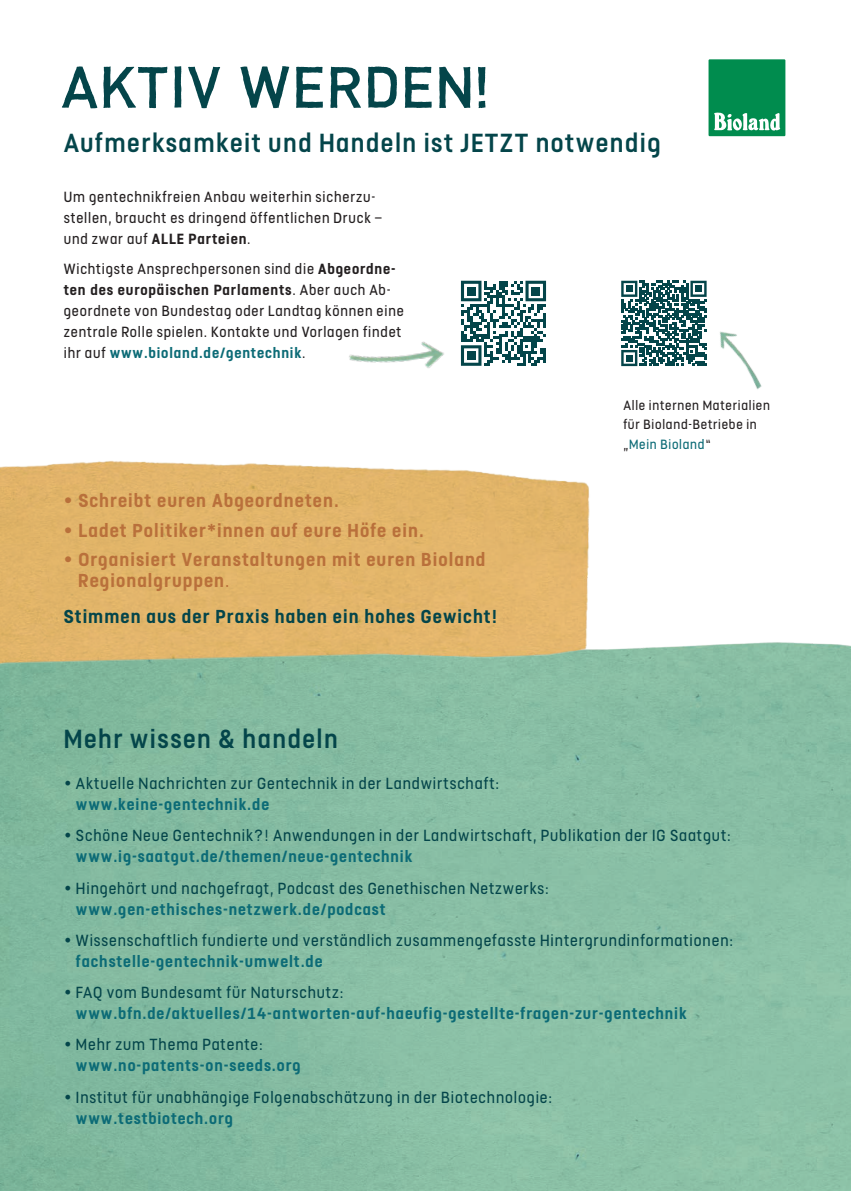
<style>
.page{position:relative;width:851px;height:1191px;background:#fff}
.page>*{position:absolute;margin:0;border:0;box-sizing:border-box;transform-origin:0 0}
.t1{font:500 54px "Bio Din";letter-spacing:.01em;color:#04454a}
.t2{font:500 29.25px "FS Dillon";letter-spacing:.05em;color:#04454a}
.t3{font:700 21px/21px "FS Dillon";letter-spacing:.05em;color:#b9703b}
.t4{font:700 21px "FS Dillon";letter-spacing:.05em;color:#04454a}
.t5{font:18px "FS Dillon";letter-spacing:.05em;color:#04454a}
.t6{font:700 18px "FS Dillon";letter-spacing:.05em;color:#0c6b76}
.t7{font:16.5px/21px "FS Dillon";letter-spacing:.05em;color:#231f20}
.t8{font:15px/19.5px "FS Dillon";letter-spacing:.05em;color:#231f20}
.s1{font-weight:700}
.s2{font-weight:700;color:#0c6b76}
.s3{font-weight:400}
.s4{color:#0c6b76}
</style>
<div class="page">
<img style="left:0;top:642px;width:850px;height:549px">
<svg style="left:461px;top:281px;width:85px;height:85px"></svg>
<div style="left:466px;top:286px;width:9px;height:9px;background:#04454a"></div>
<div style="left:531px;top:286px;width:9px;height:9px;background:#04454a"></div>
<div style="left:466px;top:351px;width:9px;height:9px;background:#04454a"></div>
<img style="left:720px;top:331px;width:42px;height:59px">
<img style="left:349px;top:341px;width:95px;height:27px">
<svg style="left:621px;top:281px;width:85px;height:85px"></svg>
<div style="left:625px;top:285px;width:7px;height:7px;background:#04454a"></div>
<div style="left:695px;top:285px;width:7px;height:7px;background:#04454a"></div>
<div style="left:625px;top:354px;width:7px;height:7px;background:#04454a"></div>
<svg style="left:706px;top:57px;width:81px;height:81px"></svg>
<div style="left:708px;top:59px;width:77px;height:77px;background:#008c4e"></div>
<svg style="left:714px;top:112px;width:66px;height:19px"></svg>
<img style="left:0;top:460px;width:612px;height:251px">
<h1 class="t1" style="left:60px;top:56px;width:430px">AKTIV WERDEN!</h1>
<h2 class="t2" style="left:64px;top:122px;width:598px">Aufmerksamkeit und Handeln ist JETZT notwendig</h2>
<p class="t7" style="left:64px;top:185px;width:319px">Um gentechnikfreien Anbau weiterhin sicherzu&shy;stellen, braucht es dringend öffentlichen Druck – und zwar auf <span class="s1">ALLE Parteien</span>.</p>
<p class="t7" style="left:64px;top:257px;width:341px">Wichtigste Ansprechpersonen sind die <span class="s1">Abgeordne&shy;ten des europäischen Parlaments</span>. Aber auch Ab&shy;geordnete von Bundestag oder Landtag können eine zentrale Rolle spielen. Kontakte und Vorlagen findet ihr auf <span class="s2">www.bioland.de/gentechnik</span>.</p>
<p class="t3" style="left:64px;top:488px;width:276px">• Schreibt euren Abgeordneten.</p>
<p class="t3" style="left:64px;top:518px;width:361px">• Ladet Politiker*innen auf eure Höfe ein.</p>
<p class="t3" style="left:78px;top:547px;width:408px;text-indent:-14px">• Organisiert Veranstaltungen mit euren Bioland<br>Regionalgruppen<span class="s3">.</span></p>
<p class="t4" style="left:64px;top:601px;width:434px">Stimmen aus der Praxis haben ein hohes Gewicht!</p>
<h2 class="t2" style="left:64px;top:718px;width:275px">Mehr wissen &amp; handeln</h2>
<p class="t8" style="left:623px;top:394px;width:148px">Alle internen Materialien für Bioland-Betriebe in „<span class="s4">Mein Bioland</span>“</p>
<p class="t5" style="left:64px;top:771px;width:436px">• Aktuelle Nachrichten zur Gentechnik in der Landwirtschaft:</p>
<p class="t6" style="left:76px;top:791px;width:195px">www.keine-gentechnik.de</p>
<p class="t5" style="left:64px;top:823px;width:668px">• Schöne Neue Gentechnik?! Anwendungen in der Landwirtschaft, Publikation der IG Saatgut:</p>
<p class="t6" style="left:76px;top:843px;width:338px">www.ig-saatgut.de/themen/neue-gentechnik</p>
<p class="t5" style="left:64px;top:876px;width:486px">• Hingehört und nachgefragt, Podcast des Genethischen Netzwerks:</p>
<p class="t6" style="left:76px;top:896px;width:311px">www.gen-ethisches-netzwerk.de/podcast</p>
<p class="t5" style="left:64px;top:928px;width:670px">• Wissenschaftlich fundierte und verständlich zusammengefasste Hintergrundinformationen:</p>
<p class="t6" style="left:76px;top:948px;width:248px">fachstelle-gentechnik-umwelt.de</p>
<p class="t5" style="left:64px;top:980px;width:281px">• FAQ vom Bundesamt für Naturschutz:</p>
<p class="t6" style="left:76px;top:1000px;width:612px">www.bfn.de/aktuelles/14-antworten-auf-haeufig-gestellte-fragen-zur-gentechnik</p>
<p class="t5" style="left:64px;top:1032px;width:200px">• Mehr zum Thema Patente:</p>
<p class="t6" style="left:76px;top:1052px;width:226px">www.no-patents-on-seeds.org</p>
<p class="t5" style="left:64px;top:1085px;width:489px">• Institut für unabhängige Folgenabschätzung in der Biotechnologie:</p>
<p class="t6" style="left:76px;top:1105px;width:158px">www.testbiotech.org</p>
</div>
